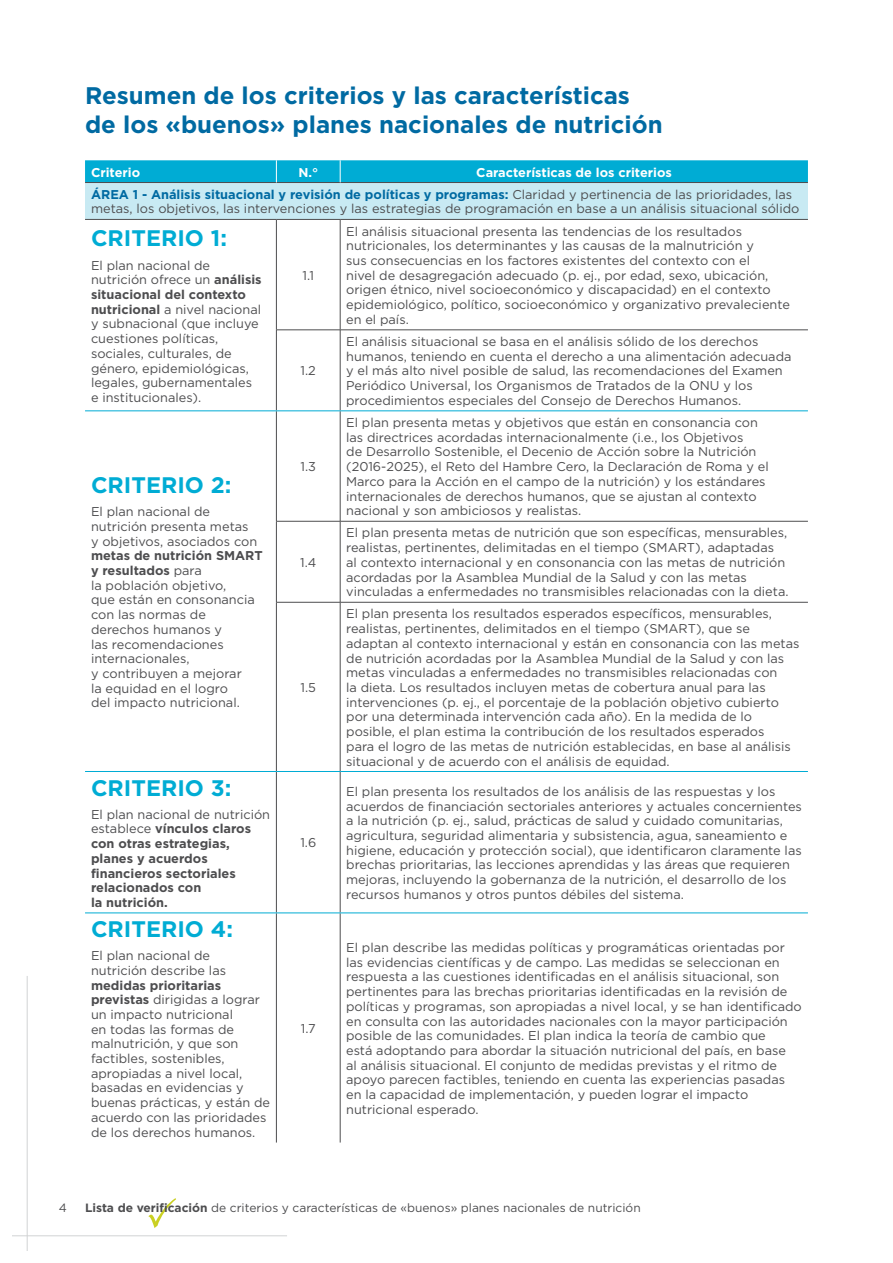
<style>
.page{position:relative;width:893px;height:1263px;background:#fff}
.page>*{position:absolute;margin:0;border:0;box-sizing:border-box;transform-origin:0 0}
.t1{font:700 24px/28.8px "Gotham";color:#006aa2}
.t2{font:700 22.5px "Gotham";color:#00acd4}
.t3{font:12.75px/14.7px "Gotham";color:#4d4d4f}
.t4{font:700 12.75px/14.7px "Gotham";color:#4d4d4f}
.t5{font:700 12.75px/22.2px "Gotham";color:#006aa2}
.t6{font:700 12.75px "Gotham";color:#fff}
.t7{font:12px "Gotham";color:#4d4d4f}
.s1{color:#fff}
.s2{font-weight:400;color:#4d4d4f}
.s3{font-weight:700}
.s4{font-weight:400}
</style>
<div class="page">
<svg style="left:148px;top:1198px;width:28px;height:30px"></svg>
<hr style="left:27px;top:976px;width:1px;height:275px;background:#d1d3d4">
<hr style="left:12px;top:1235px;width:275px;height:1px;background:#d1d3d4">
<div style="left:85px;top:182px;width:723px;height:37px;background:#c8eaf3"></div>
<hr style="left:85px;top:182px;width:191px;height:1px;background:#4d4d4f">
<hr style="left:276px;top:182px;width:64px;height:1px;background:#4d4d4f">
<hr style="left:340px;top:182px;width:468px;height:1px;background:#4d4d4f">
<hr style="left:85px;top:219px;width:191px;height:1px;background:#4d4d4f">
<hr style="left:276px;top:219px;width:64px;height:1px;background:#4d4d4f">
<hr style="left:276px;top:220px;width:1px;height:110px;background:#4d4d4f">
<hr style="left:340px;top:219px;width:468px;height:1px;background:#4d4d4f">
<hr style="left:340px;top:220px;width:1px;height:110px;background:#4d4d4f">
<hr style="left:276px;top:330px;width:64px;height:1px;background:#4d4d4f">
<hr style="left:276px;top:330px;width:1px;height:80px;background:#4d4d4f">
<hr style="left:340px;top:330px;width:468px;height:1px;background:#4d4d4f">
<hr style="left:340px;top:330px;width:1px;height:80px;background:#4d4d4f">
<hr style="left:276px;top:411px;width:1px;height:110px;background:#4d4d4f">
<hr style="left:340px;top:411px;width:1px;height:110px;background:#4d4d4f">
<hr style="left:276px;top:521px;width:64px;height:1px;background:#4d4d4f">
<hr style="left:276px;top:521px;width:1px;height:81px;background:#4d4d4f">
<hr style="left:340px;top:521px;width:468px;height:1px;background:#4d4d4f">
<hr style="left:340px;top:521px;width:1px;height:81px;background:#4d4d4f">
<hr style="left:276px;top:602px;width:64px;height:1px;background:#4d4d4f">
<hr style="left:276px;top:602px;width:1px;height:169px;background:#4d4d4f">
<hr style="left:340px;top:602px;width:468px;height:1px;background:#4d4d4f">
<hr style="left:340px;top:602px;width:1px;height:169px;background:#4d4d4f">
<hr style="left:276px;top:772px;width:1px;height:140px;background:#4d4d4f">
<hr style="left:340px;top:772px;width:1px;height:140px;background:#4d4d4f">
<hr style="left:276px;top:913px;width:1px;height:229px;background:#4d4d4f">
<hr style="left:340px;top:913px;width:1px;height:229px;background:#4d4d4f">
<div style="left:85px;top:160px;width:723px;height:22px;background:#00acd4"></div>
<hr style="left:85px;top:410px;width:191px;height:1px;background:#00acd4">
<hr style="left:276px;top:410px;width:64px;height:1px;background:#00acd4">
<hr style="left:340px;top:410px;width:468px;height:1px;background:#00acd4">
<hr style="left:85px;top:771px;width:191px;height:1px;background:#00acd4">
<hr style="left:276px;top:771px;width:64px;height:1px;background:#00acd4">
<hr style="left:340px;top:771px;width:468px;height:1px;background:#00acd4">
<hr style="left:85px;top:912px;width:191px;height:1px;background:#00acd4">
<hr style="left:276px;top:912px;width:64px;height:1px;background:#00acd4">
<hr style="left:340px;top:912px;width:468px;height:1px;background:#00acd4">
<h1 class="t1" style="left:85px;top:81px;width:579px">Resumen de los criterios y las características de los «buenos» planes nacionales de nutrición</h1>
<p class="t6" style="left:91px;top:164px;width:51px">Criterio</p>
<p class="t6" style="left:298px;top:164px;width:21px">N.°</p>
<p class="t5" style="left:91px;top:161px;width:702px;text-indent:385px"><span class="s1">Características de los criterios<br></span>ÁREA 1 - Análisis situacional y revisión de políticas y programas: <span class="s2">Claridad y pertinencia de las prioridades, las</span></p>
<p class="t3" style="left:91px;top:201px;width:710px">metas, los objetivos, las intervenciones y las estrategias de programación en base a un análisis situacional sólido</p>
<h2 class="t2" style="left:91px;top:223px;width:137px">CRITERIO 1:</h2>
<p class="t3" style="left:91px;top:257px;width:172px">El plan nacional de nutrición ofrece un <span class="s3">análisis situacional del contexto nutricional</span> a nivel nacional y subnacional (que incluye cuestiones políticas, sociales, culturales, de género, epidemiológicas, legales, gubernamentales e institucionales).</p>
<p class="t3" style="left:302px;top:268px;width:13px">1.1</p>
<p class="t3" style="left:346px;top:223px;width:445px">El análisis situacional presenta las tendencias de los resultados nutricionales, los determinantes y las causas de la malnutrición y<br>sus consecuencias en los factores existentes del contexto con el<br>nivel de desagregación adecuado (p. ej., por edad, sexo, ubicación, origen étnico, nivel socioeconómico y discapacidad) en el contexto epidemiológico, político, socioeconómico y organizativo prevaleciente en el país.</p>
<p class="t3" style="left:346px;top:334px;width:447px">El análisis situacional se basa en el análisis sólido de los derechos humanos, teniendo en cuenta el derecho a una alimentación adecuada y el más alto nivel posible de salud, las recomendaciones del Examen Periódico Universal, los Organismos de Tratados de la ONU y los procedimientos especiales del Consejo de Derechos Humanos.</p>
<p class="t3" style="left:301px;top:363px;width:17px">1.2</p>
<h2 class="t2" style="left:91px;top:470px;width:142px">CRITERIO 2:</h2>
<p class="t3" style="left:91px;top:504px;width:168px">El plan nacional de nutrición presenta metas y objetivos, asociados con</p>
<p class="t3" style="left:91px;top:548px;width:173px"><span class="s3">metas de nutrición SMART y resultados</span> para<br>la población objetivo,<br>que están en consonancia con las normas de derechos humanos y<br>las recomendaciones internacionales,<br>y contribuyen a mejorar<br>la equidad en el logro<br>del impacto nutricional.</p>
<h2 class="t2" style="left:91px;top:773px;width:142px">CRITERIO 3:</h2>
<p class="t4" style="left:91px;top:807px;width:181px"><span class="s4">El plan nacional de nutrición establece</span> vínculos claros con otras estrategias, planes y acuerdos financieros sectoriales relacionados con<br>la nutrición.</p>
<h2 class="t2" style="left:91px;top:914px;width:143px">CRITERIO 4:</h2>
<p class="t3" style="left:91px;top:948px;width:137px">El plan nacional de nutrición describe las</p>
<p class="t3" style="left:91px;top:977px;width:181px"><span class="s3">medidas prioritarias previstas</span> dirigidas a lograr un impacto nutricional<br>en todas las formas de malnutrición, y que son factibles, sostenibles, apropiadas a nivel local, basadas en evidencias y buenas prácticas, y están de acuerdo con las prioridades de los derechos humanos.</p>
<p class="t3" style="left:301px;top:459px;width:17px">1.3</p>
<p class="t3" style="left:300px;top:555px;width:18px">1.4</p>
<p class="t3" style="left:301px;top:680px;width:17px">1.5</p>
<p class="t3" style="left:300px;top:835px;width:17px">1.6</p>
<p class="t3" style="left:301px;top:1021px;width:17px">1.7</p>
<p class="t3" style="left:346px;top:415px;width:424px">El plan presenta metas y objetivos que están en consonancia con las directrices acordadas internacionalmente (i.e., los Objetivos<br>de Desarrollo Sostenible, el Decenio de Acción sobre la Nutrición (2016-2025), el Reto del Hambre Cero, la Declaración de Roma y el Marco para la Acción en el campo de la nutrición) y los estándares internacionales de derechos humanos, que se ajustan al contexto nacional y son ambiciosos y realistas.</p>
<p class="t3" style="left:346px;top:525px;width:444px">El plan presenta metas de nutrición que son específicas, mensurables, realistas, pertinentes, delimitadas en el tiempo (SMART), adaptadas<br>al contexto internacional y en consonancia con las metas de nutrición acordadas por la Asamblea Mundial de la Salud y con las metas vinculadas a enfermedades no transmisibles relacionadas con la dieta.</p>
<p class="t3" style="left:346px;top:606px;width:455px">El plan presenta los resultados esperados específicos, mensurables, realistas, pertinentes, delimitados en el tiempo (SMART), que se adaptan al contexto internacional y están en consonancia con las metas de nutrición acordadas por la Asamblea Mundial de la Salud y con las metas vinculadas a enfermedades no transmisibles relacionadas con<br>la dieta. Los resultados incluyen metas de cobertura anual para las intervenciones (p. ej., el porcentaje de la población objetivo cubierto por una determinada intervención cada año). En la medida de lo posible, el plan estima la contribución de los resultados esperados<br>para el logro de las metas de nutrición establecidas, en base al análisis situacional y de acuerdo con el análisis de equidad.</p>
<p class="t3" style="left:346px;top:784px;width:457px">El plan presenta los resultados de los análisis de las respuestas y los acuerdos de financiación sectoriales anteriores y actuales concernientes a la nutrición (p. ej., salud, prácticas de salud y cuidado comunitarias, agricultura, seguridad alimentaria y subsistencia, agua, saneamiento e higiene, educación y protección social), que identificaron claramente las brechas prioritarias, las lecciones aprendidas y las áreas que requieren mejoras, incluyendo la gobernanza de la nutrición, el desarrollo de los recursos humanos y otros puntos débiles del sistema.</p>
<p class="t3" style="left:346px;top:940px;width:457px">El plan describe las medidas políticas y programáticas orientadas por las evidencias científicas y de campo. Las medidas se seleccionan en respuesta a las cuestiones identificadas en el análisis situacional, son pertinentes para las brechas prioritarias identificadas en la revisión de políticas y programas, son apropiadas a nivel local, y se han identificado en consulta con las autoridades nacionales con la mayor participación posible de las comunidades. El plan indica la teoría de cambio que<br>está adoptando para abordar la situación nutricional del país, en base<br>al análisis situacional. El conjunto de medidas previstas y el ritmo de apoyo parecen factibles, teniendo en cuenta las experiencias pasadas en la capacidad de implementación, y pueden lograr el impacto nutricional esperado.</p>
<p class="t7" style="left:59px;top:1200px;width:10px">4</p>
<p class="t7" style="left:85px;top:1200px;width:557px"><span class="s3">Lista de verificación</span> de criterios y características de «buenos» planes nacionales de nutrición</p>
</div>
